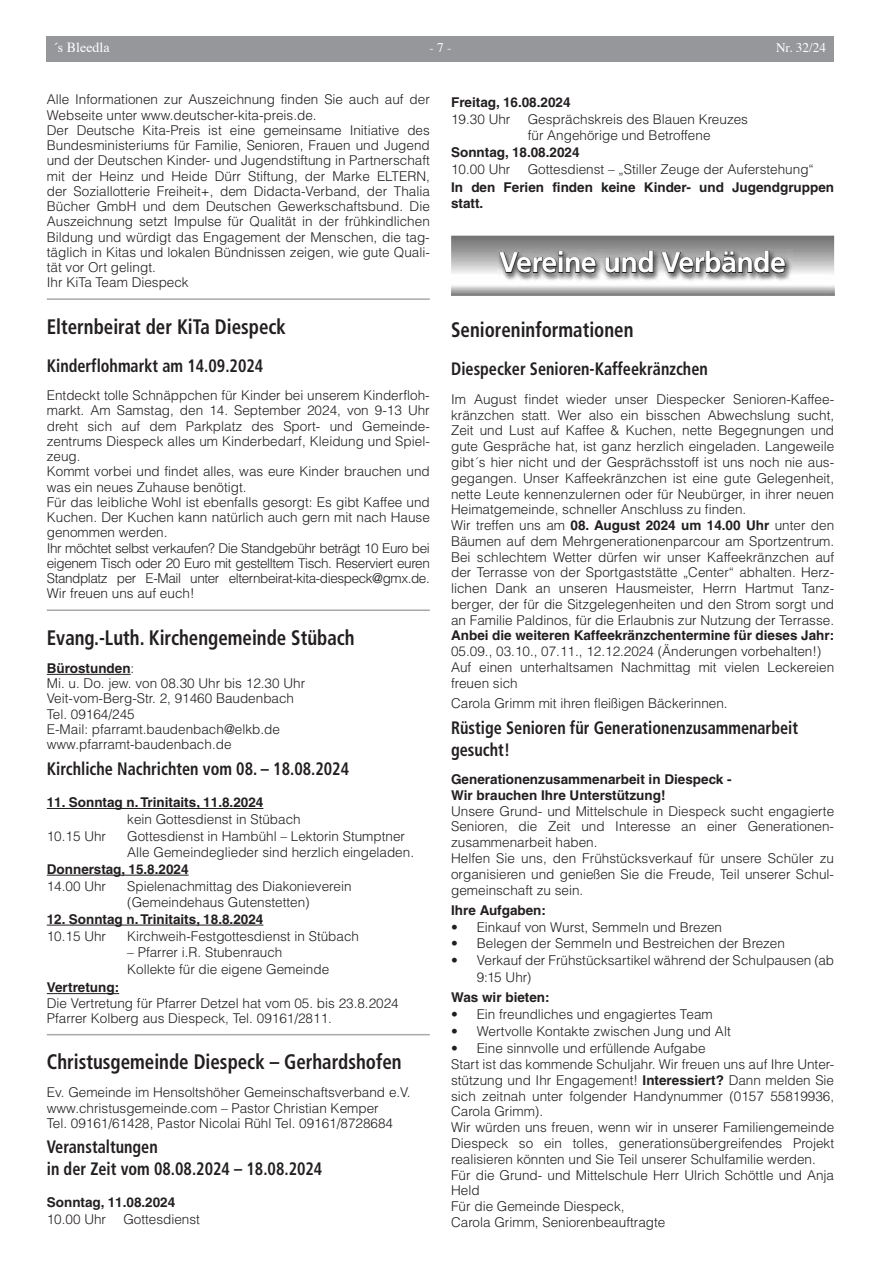
<style>
.page{position:relative;width:881px;height:1263px;background:#fff}
.page>*{position:absolute;margin:0;border:0;box-sizing:border-box;transform-origin:0 0}
.t1{font:700 28.5px "Frutiger LT";letter-spacing:-.02em;color:#fff}
.t2{font:700 condensed 21px "Frutiger LT";color:#231f20;scale:.9 1}
.t3{font:700 condensed 18px/21.8px "Frutiger LT";color:#231f20;scale:.9 1}
.t4{font:13.95px "Times";color:#fff}
.t5{font:300 13.5px/15.3px "Helvetica LT";color:#231f20}
.t6{font:700 13.5px/15.8px "Helvetica LT";color:#231f20}
.t7{font:13.2px "Times";color:#fff}
.s1{font-weight:700}
</style>
<div class="page">
<div style="left:47px;top:36px;width:786px;height:26px;background:#95979a"></div>
<img style="left:497px;top:250px;width:294px;height:31px">
<svg style="left:498px;top:251px;width:98px;height:23px;background:#757475"></svg>
<svg style="left:604px;top:250px;width:49px;height:24px"></svg>
<svg style="left:660px;top:250px;width:125px;height:24px;background:#737273"></svg>
<hr style="left:47px;top:298px;width:382px;height:2px;background:#a8a9ad">
<hr style="left:47px;top:609px;width:382px;height:2px;background:#a8a9ad">
<hr style="left:47px;top:674px;width:83px;height:1px;background:#231f20">
<hr style="left:47px;top:993px;width:72px;height:1px;background:#231f20">
<hr style="left:47px;top:1034px;width:382px;height:1px;background:#a8a9ad">
<hr style="left:47px;top:808px;width:216px;height:1px;background:#231f20">
<hr style="left:47px;top:875px;width:141px;height:1px;background:#231f20">
<hr style="left:47px;top:925px;width:216px;height:1px;background:#231f20">
<p class="t4" style="left:53px;top:34px;width:58px">´s Bleedla</p>
<p class="t7" style="left:429px;top:35px;width:24px">- 7 -</p>
<p class="t7" style="left:775px;top:35px;width:52px">Nr. 32/24</p>
<p class="t5" style="left:47px;top:92px;width:384px">Alle Informationen zur Auszeichnung finden Sie auch auf der Webseite unter www.deutscher-kita-preis.de.<br>Der Deutsche Kita-Preis ist eine gemeinsame Initiative des Bundesministeriums für Familie, Senioren, Frauen und Jugend und der Deutschen Kinder- und Jugendstiftung in Partnerschaft mit der Heinz und Heide Dürr Stiftung, der Marke ELTERN, der Soziallotterie Freiheit+, dem Didacta-Verband, der Thalia Bücher GmbH und dem Deutschen Gewerkschaftsbund. Die Auszeichnung setzt Impulse für Qualität in der frühkindlichen Bildung und würdigt das Engagement der Menschen, die tag&shy;täglich in Kitas und lokalen Bündnissen zeigen, wie gute Quali&shy;tät vor Ort gelingt.<br>Ihr KiTa Team Diespeck</p>
<h2 class="t2" style="left:47px;top:314px;width:267px">Elternbeirat der KiTa Diespeck</h2>
<h3 class="t3" style="left:47px;top:355px;width:242px">Kinderflohmarkt am 14.09.2024</h3>
<p class="t5" style="left:47px;top:388px;width:384px">Entdeckt tolle Schnäppchen für Kinder bei unserem Kinderfloh&shy;markt. Am Samstag, den 14. September 2024, von 9-13 Uhr dreht sich auf dem Parkplatz des Sport- und Gemeinde&shy;zentrums Diespeck alles um Kinderbedarf, Kleidung und Spiel&shy;zeug.<br>Kommt vorbei und findet alles, was eure Kinder brauchen und was ein neues Zuhause benötigt.<br>Für das leibliche Wohl ist ebenfalls gesorgt: Es gibt Kaffee und Kuchen. Der Kuchen kann natürlich auch gern mit nach Hause genommen werden.<br>Ihr möchtet selbst verkaufen? Die Standgebühr beträgt 10 Euro bei eigenem Tisch oder 20 Euro mit gestelltem Tisch. Reserviert euren Standplatz per E-Mail unter elternbeirat-kita-diespeck@gmx.de.<br>Wir freuen uns auf euch!</p>
<h2 class="t2" style="left:47px;top:625px;width:343px">Evang.-Luth. Kirchengemeinde Stübach</h2>
<p class="t5" style="left:47px;top:660px;width:260px"><span class="s1">Bürostunden</span>:<br>Mi. u. Do. jew. von 08.30 Uhr bis 12.30 Uhr<br>Veit-vom-Berg-Str. 2, 91460 Baudenbach<br>Tel. 09164/245<br>E-Mail: pfarramt.baudenbach@elkb.de www.pfarramt-baudenbach.de</p>
<h3 class="t3" style="left:47px;top:758px;width:337px">Kirchliche Nachrichten vom 08. – 18.08.2024</h3>
<p class="t6" style="left:47px;top:794px;width:218px">11. Sonntag n. Trinitaits, 11.8.2024</p>
<p class="t5" style="left:127px;top:811px;width:175px">kein Gottesdienst in Stübach</p>
<p class="t5" style="left:47px;top:828px;width:61px">10.15 Uhr</p>
<p class="t5" style="left:127px;top:827px;width:288px;line-height:16.8px">Gottesdienst in Hambühl – Lektorin Stumptner<br>Alle Gemeindeglieder sind herzlich eingeladen.</p>
<p class="t6" style="left:47px;top:861px;width:143px">Donnerstag, 15.8.2024</p>
<p class="t5" style="left:47px;top:878px;width:61px">14.00 Uhr</p>
<p class="t5" style="left:127px;top:877px;width:226px;line-height:16.8px">Spielenachmittag des Diakonieverein (Gemeindehaus Gutenstetten)</p>
<p class="t6" style="left:47px;top:911px;width:218px">12. Sonntag n. Trinitaits, 18.8.2024</p>
<p class="t5" style="left:47px;top:928px;width:61px">10.15 Uhr</p>
<p class="t5" style="left:127px;top:928px;width:233px">Kirchweih-Festgottesdienst in Stübach</p>
<p class="t5" style="left:127px;top:944px;width:203px;line-height:16.8px">– Pfarrer i.R. Stubenrauch<br>Kollekte für die eigene Gemeinde</p>
<p class="t6" style="left:47px;top:979px;width:74px">Vertretung:</p>
<p class="t5" style="left:47px;top:995px;width:353px">Die Vertretung für Pfarrer Detzel hat vom 05. bis 23.8.2024<br>Pfarrer Kolberg aus Diespeck, Tel. 09161/2811.</p>
<h2 class="t2" style="left:47px;top:1050px;width:395px">Christusgemeinde Diespeck – Gerhardshofen</h2>
<p class="t5" style="left:47px;top:1085px;width:365px">Ev. Gemeinde im Hensoltshöher Gemeinschaftsverband e.V. www.christusgemeinde.com – Pastor Christian Kemper<br>Tel. 09161/61428, Pastor Nicolai Rühl Tel. 09161/8728684</p>
<h3 class="t3" style="left:47px;top:1136px;width:307px;line-height:21.3px">Veranstaltungen<br>in der Zeit vom 08.08.2024 – 18.08.2024</h3>
<p class="t6" style="left:47px;top:1194px;width:130px">Sonntag, 11.08.2024</p>
<p class="t5" style="left:47px;top:1211px;width:61px">10.00 Uhr</p>
<p class="t5" style="left:123px;top:1211px;width:78px">Gottesdienst</p>
<p class="t6" style="left:451px;top:94px;width:121px">Freitag, 16.08.2024</p>
<p class="t5" style="left:451px;top:111px;width:61px">19.30 Uhr</p>
<p class="t5" style="left:527px;top:110px;width:222px;line-height:16.8px">Gesprächskreis des Blauen Kreuzes für Angehörige und Betroffene</p>
<p class="t6" style="left:451px;top:144px;width:130px">Sonntag, 18.08.2024</p>
<p class="t5" style="left:451px;top:161px;width:61px">10.00 Uhr</p>
<p class="t5" style="left:527px;top:161px;width:287px">Gottesdienst – „Stiller Zeuge der Auferstehung“</p>
<p class="t6" style="left:451px;top:180px;width:384px">In den Ferien finden keine Kinder- und Jugendgruppen statt.</p>
<h1 class="t1" style="left:499px;top:246px;width:288px">Vereine und Verbände</h1>
<h2 class="t2" style="left:451px;top:317px;width:204px">Senioreninformationen</h2>
<h3 class="t3" style="left:451px;top:358px;width:287px">Diespecker Senioren-Kaffeekränzchen</h3>
<p class="t5" style="left:451px;top:391px;width:384px;line-height:15.8px">Im August findet wieder unser Diespecker Senioren-Kaffee&shy;kränzchen statt. Wer also ein bisschen Abwechslung sucht, Zeit und Lust auf Kaffee &amp; Kuchen, nette Begegnungen und gute Gespräche hat, ist ganz herzlich eingeladen. Langeweile gibt´s hier nicht und der Gesprächsstoff ist uns noch nie aus&shy;gegangen. Unser Kaffeekränzchen ist eine gute Gelegenheit, nette Leute kennenzulernen oder für Neubürger, in ihrer neuen Heimatgemeinde, schneller Anschluss zu finden.<br>Wir treffen uns am <span class="s1">08. August 2024 um 14.00 Uhr</span> unter den Bäumen auf dem Mehrgenerationenparcour am Sportzentrum.<br>Bei schlechtem Wetter dürfen wir unser Kaffeekränzchen auf der Terrasse von der Sportgaststätte „Center“ abhalten. Herz&shy;lichen Dank an unseren Hausmeister, Herrn Hartmut Tanz&shy;berger, der für die Sitzgelegenheiten und den Strom sorgt und an Familie Paldinos, für die Erlaubnis zur Nutzung der Terrasse.</p>
<p class="t6" style="left:451px;top:628px;width:384px">Anbei die weiteren Kaffeekränzchentermine für dieses Jahr:</p>
<p class="t5" style="left:451px;top:643px;width:384px;line-height:15.8px">05.09., 03.10., 07.11., 12.12.2024 (Änderungen vorbehalten!)<br>Auf einen unterhaltsamen Nachmittag mit vielen Leckereien freuen sich</p>
<p class="t5" style="left:451px;top:695px;width:278px">Carola Grimm mit ihren fleißigen Bäckerinnen.</p>
<h3 class="t3" style="left:451px;top:717px;width:387px">Rüstige Senioren für Generationenzusammenarbeit gesucht!</h3>
<p class="t6" style="left:451px;top:771px;width:282px">Generationenzusammenarbeit in Diespeck -<br>Wir brauchen Ihre Unterstützung!</p>
<p class="t5" style="left:451px;top:803px;width:384px;line-height:15.8px">Unsere Grund- und Mittelschule in Diespeck sucht engagierte Senioren, die Zeit und Interesse an einer Generationen&shy;zusammenarbeit haben.<br>Helfen Sie uns, den Frühstücksverkauf für unsere Schüler zu organisieren und genießen Sie die Freude, Teil unserer Schul&shy;gemeinschaft zu sein.</p>
<p class="t6" style="left:451px;top:902px;width:96px">Ihre Aufgaben:</p>
<p class="t5" style="left:451px;top:919px;width:272px">• Einkauf von Wurst, Semmeln und Brezen</p>
<p class="t5" style="left:451px;top:936px;width:335px">• Belegen der Semmeln und Bestreichen der Brezen</p>
<p class="t5" style="left:476px;top:952px;width:359px;line-height:17px;text-indent:-26px">• Verkauf der Frühstücksartikel während der Schulpausen (ab<br>9:15 Uhr)</p>
<p class="t6" style="left:451px;top:989px;width:100px">Was wir bieten:</p>
<p class="t5" style="left:451px;top:1007px;width:263px">• Ein freundliches und engagiertes Team</p>
<p class="t5" style="left:451px;top:1024px;width:281px">• Wertvolle Kontakte zwischen Jung und Alt</p>
<p class="t5" style="left:451px;top:1040px;width:384px;line-height:15.8px">• Eine sinnvolle und erfüllende Aufgabe<br>Start ist das kommende Schuljahr. Wir freuen uns auf Ihre Unter&shy;stützung und Ihr Engagement! <span class="s1">Interessiert?</span> Dann melden Sie sich zeitnah unter folgender Handynummer (0157 55819936, Carola Grimm).<br>Wir würden uns freuen, wenn wir in unserer Familiengemeinde Diespeck so ein tolles, generationsübergreifendes Projekt realisieren könnten und Sie Teil unserer Schulfamilie werden.<br>Für die Grund- und Mittelschule Herr Ulrich Schöttle und Anja Held<br>Für die Gemeinde Diespeck,<br>Carola Grimm, Seniorenbeauftragte</p>
</div>
